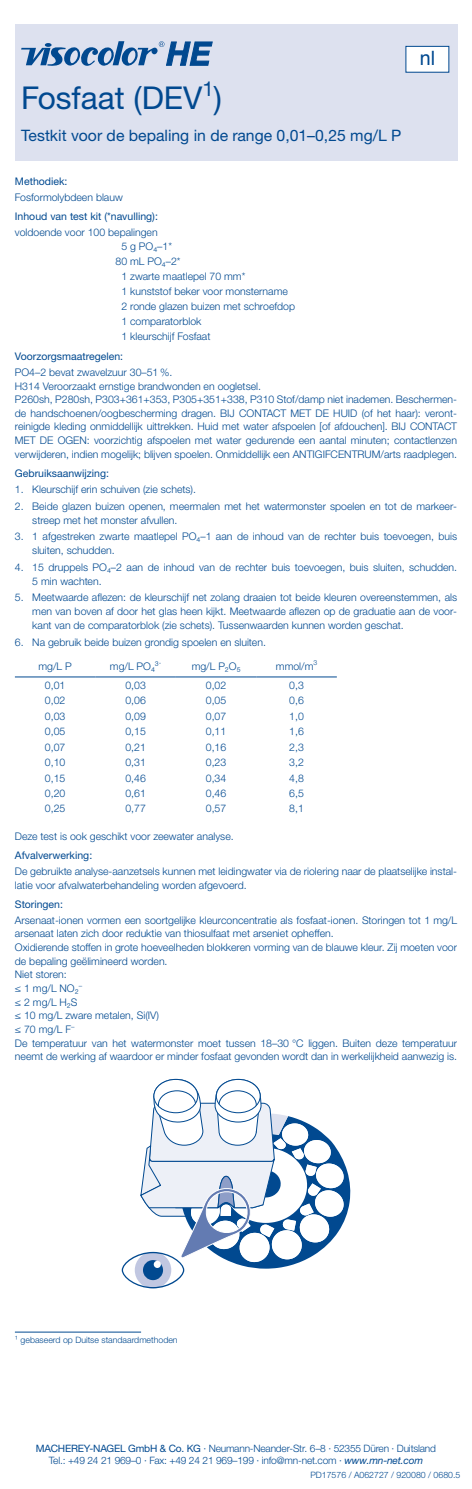
<style>
.page{position:relative;width:472px;height:1489px;background:#fff}
.page>*{position:absolute;margin:0;border:0;box-sizing:border-box;transform-origin:0 0}
.Head{font:31.5px "Helvetica Neue LTW1 G";color:#014990}
.t1{font:19.78px "Helvetica";color:#014990}
.Subhead{font:15.75px "Helvetica Neue LTW1 G";color:#014990}
.Fließtext_vielText{font:300 10.5px/13.7px "Helvetica Neue LTW1 G";color:#014990}
.Fließtext_zentriert{font:300 10.5px "Helvetica Neue LTW1 G";color:#014990}
.Inhalt_Testbesteck_f{font:300 10.5px "Helvetica Neue LTW1 G";color:#014990}
.Ueberschrift_vielTex{font:10.5px "Helvetica Neue LTW1 G";color:#014990}
.Adresse{font:300 10.15px/12.2px "Helvetica Neue LTW1 G";letter-spacing:-.02em;color:#014990;text-align:center}
.Fußnote{font:300 8.75px "Helvetica Neue LTW1 G";color:#014990}
.s1{font-weight:400}
.s2{font-weight:400;font-style:italic}
</style>
<div class="page">
<div style="left:15px;top:25px;width:441px;height:50px;background:#dde1ef"></div>
<div style="left:15px;top:67px;width:441px;height:51px;background:#dde1ef"></div>
<div style="left:15px;top:110px;width:441px;height:51px;background:#dde1ef"></div>
<svg style="left:21px;top:41px;width:191px;height:25px"></svg>
<hr style="left:15px;top:676px;width:80px;height:1px;background:#014990">
<hr style="left:95px;top:676px;width:81px;height:1px;background:#014990">
<hr style="left:176px;top:676px;width:80px;height:1px;background:#014990">
<hr style="left:256px;top:676px;width:80px;height:1px;background:#014990">
<svg style="left:122px;top:1078px;width:228px;height:210px"></svg>
<hr style="left:15px;top:1331px;width:126px;height:1px;background:#014990">
<div style="left:405px;top:46px;width:43px;height:26px;background:#fff"></div>
<div style="left:405px;top:46px;width:44px;height:27px;border:1px solid #014990"></div>
<p class="t1" style="left:419px;top:43px;width:17px">nl</p>
<p class="Head" style="left:21px;top:78px;width:202px">Fosfaat (DEV<sup>1</sup>)</p>
<p class="Subhead" style="left:21px;top:126px;width:381px">Testkit voor de bepaling in de range 0,01–0,25 mg/L P</p>
<p class="Ueberschrift_vielTex" style="left:15px;top:175px;width:54px">Methodiek:</p>
<p class="Fließtext_vielText" style="left:15px;top:191px;width:109px">Fosformolybdeen blauw</p>
<p class="Ueberschrift_vielTex" style="left:15px;top:210px;width:144px">Inhoud van test kit (*navulling):</p>
<p class="Fließtext_vielText" style="left:15px;top:226px;width:144px">voldoende voor 100 bepalingen</p>
<p class="Inhalt_Testbesteck_f" style="left:121px;top:240px;width:52px">5 g PO₄–1*</p>
<p class="Inhalt_Testbesteck_f" style="left:115px;top:255px;width:66px">80 mL PO₄–2*</p>
<p class="Inhalt_Testbesteck_f" style="left:121px;top:270px;width:125px">1 zwarte maatlepel 70 mm*</p>
<p class="Inhalt_Testbesteck_f" style="left:121px;top:285px;width:168px">1 kunststof beker voor monstername</p>
<p class="Inhalt_Testbesteck_f" style="left:121px;top:299px;width:175px">2 ronde glazen buizen met schroefdop</p>
<p class="Inhalt_Testbesteck_f" style="left:121px;top:314px;width:81px">1 comparatorblok</p>
<p class="Inhalt_Testbesteck_f" style="left:121px;top:329px;width:90px">1 kleurschijf Fosfaat</p>
<p class="Ueberschrift_vielTex" style="left:15px;top:349px;width:110px">Voorzorgsmaatregelen:</p>
<p class="Fließtext_vielText" style="left:15px;top:365px;width:159px">PO4–2 bevat zwavelzuur 30–51 %.</p>
<p class="Fließtext_vielText" style="left:15px;top:379px;width:247px">H314 Veroorzaakt ernstige brandwonden en oogletsel.</p>
<p class="Fließtext_vielText" style="left:15px;top:392px;width:443px;text-align:justify">P260sh, P280sh, P303+361+353, P305+351+338, P310 Stof/damp niet inademen. Beschermen&shy;de handschoenen/oogbescherming dragen. BIJ CONTACT MET DE HUID (of het haar): veront&shy;reinigde kleding onmiddellijk uittrekken. Huid met water afspoelen [of afdouchen]. BIJ CONTACT MET DE OGEN: voorzichtig afspoelen met water gedurende een aantal minuten; contactlenzen verwijderen, indien mogelijk; blijven spoelen. Onmiddellijk een ANTIGIFCENTRUM/arts raadplegen.</p>
<p class="Ueberschrift_vielTex" style="left:15px;top:466px;width:96px">Gebruiksaanwijzing:</p>
<p class="Fließtext_vielText" style="left:15px;top:482px;width:182px">1. Kleurschijf erin schuiven (zie schets).</p>
<p class="Fließtext_vielText" style="left:32px;top:499px;width:426px;text-indent:-17px">2. Beide glazen buizen openen, meermalen met het watermonster spoelen en tot de markeer&shy;streep met het monster afvullen.</p>
<p class="Fließtext_vielText" style="left:32px;top:529px;width:426px;text-indent:-17px">3. 1 afgestreken zwarte maatlepel PO₄–1 aan de inhoud van de rechter buis toevoegen, buis sluiten, schudden.</p>
<p class="Fließtext_vielText" style="left:32px;top:560px;width:426px;text-indent:-17px">4. 15 druppels PO₄–2 aan de inhoud van de rechter buis toevoegen, buis sluiten, schudden.<br>5 min wachten.</p>
<p class="Fließtext_vielText" style="left:32px;top:590px;width:426px;text-align:justify;text-indent:-17px">5. Meetwaarde aflezen: de kleurschijf net zolang draaien tot beide kleuren overeenstemmen, als men van boven af door het glas heen kijkt. Meetwaarde aflezen op de graduatie aan de voor&shy;kant van de comparatorblok (zie schets). Tussenwaarden kunnen worden geschat.</p>
<p class="Fließtext_vielText" style="left:15px;top:635px;width:252px">6. Na gebruik beide buizen grondig spoelen en sluiten.</p>
<p class="Fließtext_zentriert" style="left:38px;top:659px;width:35px">mg/L P</p>
<p class="Fließtext_zentriert" style="left:110px;top:659px;width:53px">mg/L PO₄³<sup>-</sup></p>
<p class="Fließtext_zentriert" style="left:191px;top:659px;width:50px">mg/L P₂O₅</p>
<p class="Fließtext_zentriert" style="left:275px;top:659px;width:43px">mmol/m<sup>3</sup></p>
<p class="Fließtext_zentriert" style="left:45px;top:678px;width:22px">0,01</p>
<p class="Fließtext_zentriert" style="left:125px;top:678px;width:22px">0,03</p>
<p class="Fließtext_zentriert" style="left:206px;top:678px;width:22px">0,02</p>
<p class="Fließtext_zentriert" style="left:289px;top:678px;width:16px">0,3</p>
<p class="Fließtext_zentriert" style="left:45px;top:694px;width:22px">0,02</p>
<p class="Fließtext_zentriert" style="left:125px;top:694px;width:22px">0,06</p>
<p class="Fließtext_zentriert" style="left:206px;top:694px;width:22px">0,05</p>
<p class="Fließtext_zentriert" style="left:289px;top:694px;width:16px">0,6</p>
<p class="Fließtext_zentriert" style="left:45px;top:709px;width:22px">0,03</p>
<p class="Fließtext_zentriert" style="left:125px;top:709px;width:22px">0,09</p>
<p class="Fließtext_zentriert" style="left:206px;top:709px;width:22px">0,07</p>
<p class="Fließtext_zentriert" style="left:289px;top:709px;width:16px">1,0</p>
<p class="Fließtext_zentriert" style="left:45px;top:725px;width:22px">0,05</p>
<p class="Fließtext_zentriert" style="left:125px;top:725px;width:22px">0,15</p>
<p class="Fließtext_zentriert" style="left:206px;top:725px;width:22px">0,11</p>
<p class="Fließtext_zentriert" style="left:289px;top:725px;width:16px">1,6</p>
<p class="Fließtext_zentriert" style="left:45px;top:740px;width:22px">0,07</p>
<p class="Fließtext_zentriert" style="left:125px;top:740px;width:22px">0,21</p>
<p class="Fließtext_zentriert" style="left:206px;top:740px;width:22px">0,16</p>
<p class="Fließtext_zentriert" style="left:289px;top:740px;width:16px">2,3</p>
<p class="Fließtext_zentriert" style="left:45px;top:756px;width:22px">0,10</p>
<p class="Fließtext_zentriert" style="left:125px;top:756px;width:22px">0,31</p>
<p class="Fließtext_zentriert" style="left:206px;top:756px;width:22px">0,23</p>
<p class="Fließtext_zentriert" style="left:289px;top:756px;width:16px">3,2</p>
<p class="Fließtext_zentriert" style="left:45px;top:771px;width:22px">0,15</p>
<p class="Fließtext_zentriert" style="left:125px;top:771px;width:22px">0,46</p>
<p class="Fließtext_zentriert" style="left:206px;top:771px;width:22px">0,34</p>
<p class="Fließtext_zentriert" style="left:289px;top:771px;width:16px">4,8</p>
<p class="Fließtext_zentriert" style="left:45px;top:786px;width:22px">0,20</p>
<p class="Fließtext_zentriert" style="left:125px;top:786px;width:22px">0,61</p>
<p class="Fließtext_zentriert" style="left:206px;top:786px;width:22px">0,46</p>
<p class="Fließtext_zentriert" style="left:289px;top:786px;width:16px">6,5</p>
<p class="Fließtext_zentriert" style="left:45px;top:802px;width:22px">0,25</p>
<p class="Fließtext_zentriert" style="left:125px;top:802px;width:22px">0,77</p>
<p class="Fließtext_zentriert" style="left:206px;top:802px;width:22px">0,57</p>
<p class="Fließtext_zentriert" style="left:289px;top:802px;width:16px">8,1</p>
<p class="Fließtext_vielText" style="left:15px;top:829px;width:220px">Deze test is ook geschikt voor zeewater analyse.</p>
<p class="Ueberschrift_vielTex" style="left:15px;top:848px;width:79px">Afvalverwerking:</p>
<p class="Fließtext_vielText" style="left:15px;top:864px;width:443px">De gebruikte analyse-aanzetsels kunnen met leidingwater via de riolering naar de plaatselijke instal&shy;latie voor afvalwaterbehandeling worden afgevoerd.</p>
<p class="Ueberschrift_vielTex" style="left:15px;top:897px;width:50px">Storingen:</p>
<p class="Fließtext_vielText" style="left:15px;top:913px;width:443px">Arsenaat-ionen vormen een soortgelijke kleurconcentratie als fosfaat-ionen. Storingen tot 1 mg/L arsenaat laten zich door reduktie van thiosulfaat met arseniet opheffen.</p>
<p class="Fließtext_vielText" style="left:15px;top:940px;width:443px">Oxidierende stoffen in grote hoeveelheden blokkeren vorming van de blauwe kleur. Zij moeten voor de bepaling geëlimineerd worden.</p>
<p class="Fließtext_vielText" style="left:15px;top:967px;width:53px">Niet storen:</p>
<p class="Fließtext_vielText" style="left:15px;top:981px;width:69px">≤ 1 mg/L NO₂<sup>–</sup></p>
<p class="Fließtext_vielText" style="left:15px;top:995px;width:64px">≤ 2 mg/L H₂S</p>
<p class="Fließtext_vielText" style="left:15px;top:1008px;width:145px">≤ 10 mg/L zware metalen, Si(IV)</p>
<p class="Fließtext_vielText" style="left:15px;top:1022px;width:61px">≤ 70 mg/L F<sup>–</sup></p>
<p class="Fließtext_vielText" style="left:15px;top:1036px;width:443px">De temperatuur van het watermonster moet tussen 18–30 °C liggen. Buiten deze temperatuur neemt de werking af waardoor er minder fosfaat gevonden wordt dan in werkelijkheid aanwezig is.</p>
<p class="Fußnote" style="left:15px;top:1334px;width:164px">¹ gebaseerd op Duitse standaardmethoden</p>
<p class="Adresse" style="left:36px;top:1441px;width:401px"><span class="s1">MACHEREY-NAGEL GmbH &amp; Co. KG</span> · Neumann-Neander-Str. 6–8 · 52355 Düren · Duitsland<br>Tel.: +49 24 21 969–0 · Fax: +49 24 21 969–199 · info@mn-net.com · <span class="s2">www.mn-net.com</span></p>
<p class="Fußnote" style="left:310px;top:1469px;width:151px">PD17576 / A062727 / 920080 / 0680.5</p>
</div>
